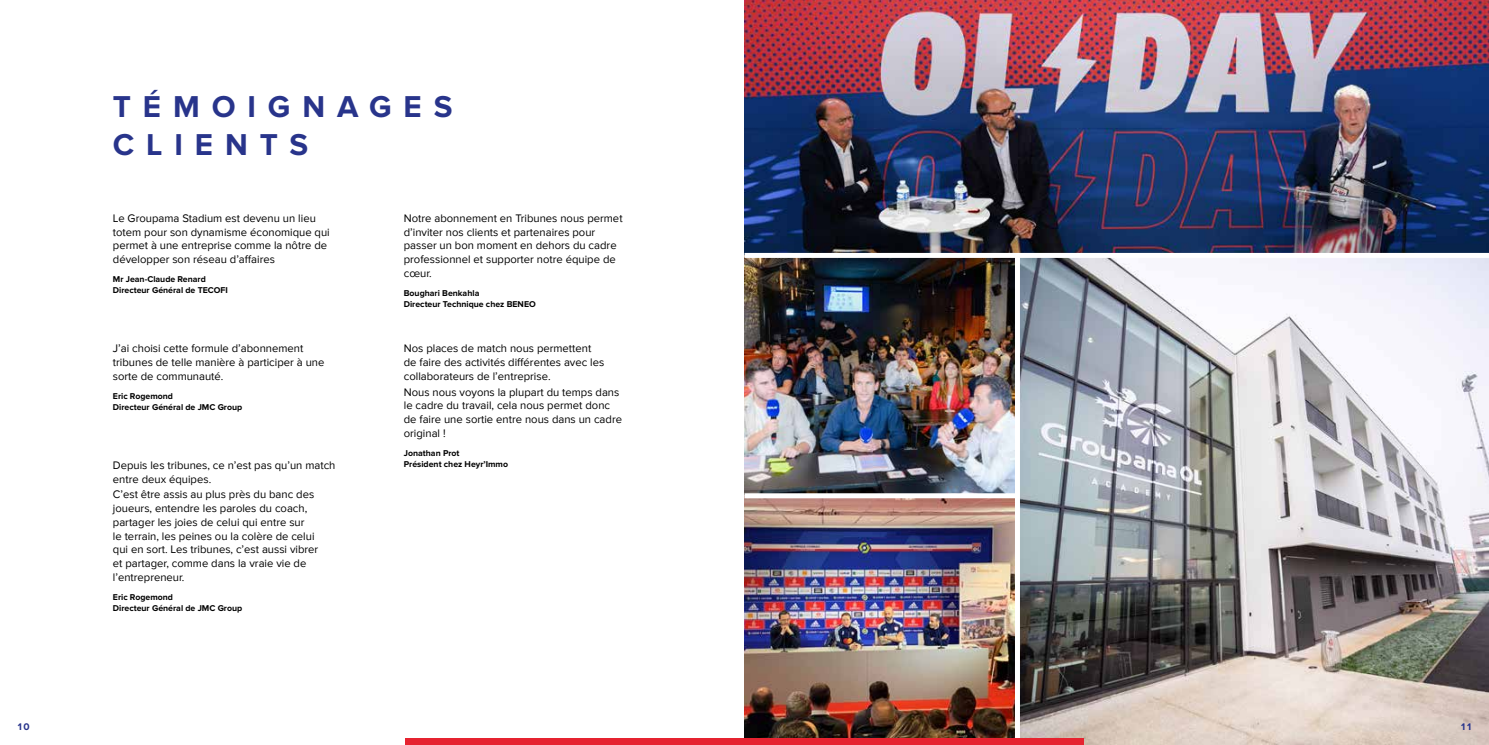
<style>
.page{position:relative;width:1489px;height:745px;background:#fff}
.page>*{position:absolute;margin:0;border:0;box-sizing:border-box;transform-origin:0 0}
.t1{font:700 31.25px/37.5px "Proxima Nova";letter-spacing:.38em;color:#28348b}
.t2{font:11.25px/13.8px "Proxima Nova";color:#000}
.t3{font:700 10px "Proxima Nova";color:#28348b}
.t4{font:700 8.75px/10.5px "Proxima Nova";color:#000}
</style>
<div class="page">
<img style="left:744px;top:0;width:744px;height:253px">
<img style="left:744px;top:258px;width:270px;height:235px">
<img style="left:1020px;top:258px;width:468px;height:486px">
<img style="left:744px;top:498px;width:270px;height:239px">
<div style="left:405px;top:737px;width:678px;height:7px;background:#e62330"></div>
<h1 class="t1" style="left:113px;top:88px;width:341px">TÉMOIGNAGES<br>CLIENTS</h1>
<p class="t2" style="left:113px;top:211px;width:218px">Le Groupama Stadium est devenu un lieu totem pour son dynamisme économique qui permet à une entreprise comme la nôtre de développer son réseau d’affaires</p>
<p class="t4" style="left:113px;top:274px;width:117px">Mr Jean-Claude Renard<br>Directeur Général de TECOFI</p>
<p class="t2" style="left:113px;top:342px;width:213px">J’ai choisi cette formule d’abonnement tribunes de telle manière à participer à une sorte de communauté.</p>
<p class="t4" style="left:113px;top:391px;width:131px">Eric Rogemond<br>Directeur Général de JMC Group</p>
<p class="t2" style="left:113px;top:458px;width:224px">Depuis les tribunes, ce n’est pas qu’un match entre deux équipes.</p>
<p class="t2" style="left:113px;top:487px;width:207px">C’est être assis au plus près du banc des joueurs, entendre les paroles du coach, partager les joies de celui qui entre sur<br>le terrain, les peines ou la colère de celui qui en sort. Les tribunes, c’est aussi vibrer et partager, comme dans la vraie vie de l’entrepreneur.</p>
<p class="t4" style="left:113px;top:592px;width:131px">Eric Rogemond<br>Directeur Général de JMC Group</p>
<p class="t2" style="left:404px;top:211px;width:220px">Notre abonnement en Tribunes nous permet d’inviter nos clients et partenaires pour passer un bon moment en dehors du cadre professionnel et supporter notre équipe de cœur.</p>
<p class="t4" style="left:404px;top:288px;width:133px">Boughari Benkahla<br>Directeur Technique chez BENEO</p>
<p class="t2" style="left:404px;top:342px;width:202px">Nos places de match nous permettent de faire des activités différentes avec les collaborateurs de l’entreprise.</p>
<p class="t2" style="left:404px;top:385px;width:220px">Nous nous voyons la plupart du temps dans le cadre du travail, cela nous permet donc de faire une sortie entre nous dans un cadre original !</p>
<p class="t4" style="left:404px;top:448px;width:106px">Jonathan Prot<br>Président chez Heyr’Immo</p>
<p class="t3" style="left:18px;top:720px;width:14px">10</p>
<p class="t3" style="left:1460px;top:720px;width:12px">11</p>
</div>
